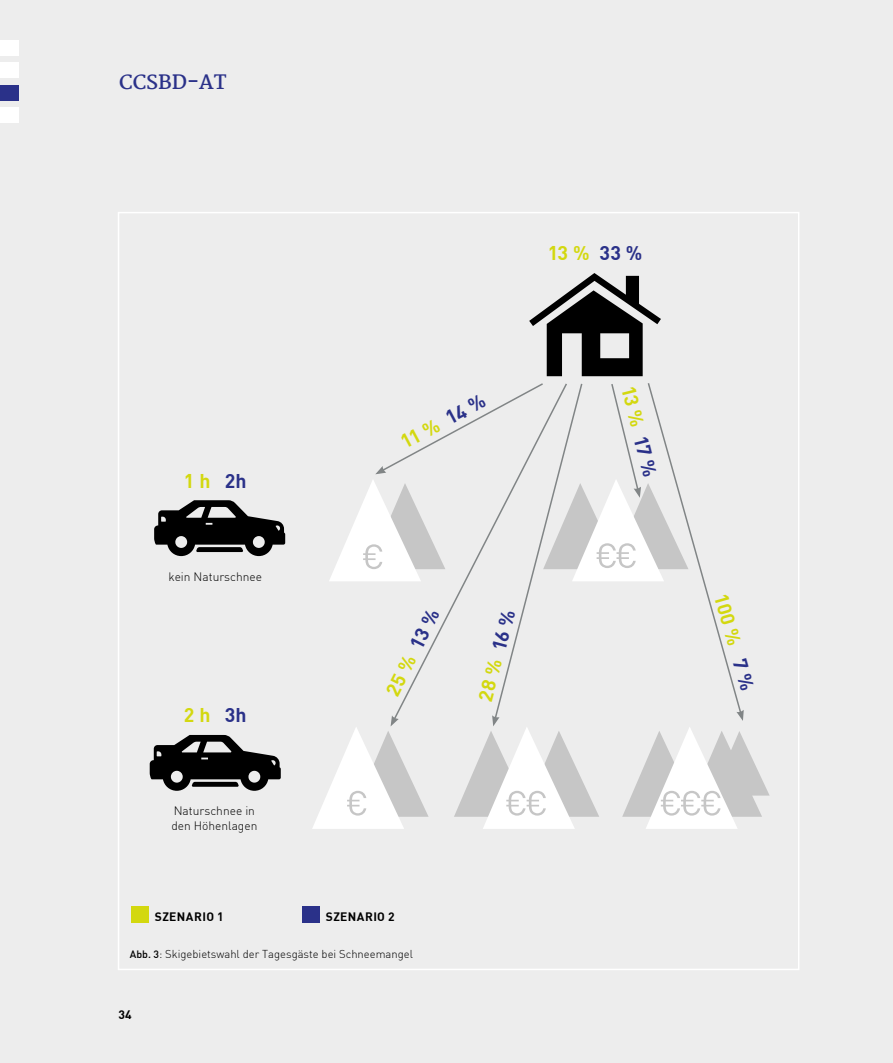
<style>
.page{position:relative;width:893px;height:1063px;background:#ededed}
.page>*{position:absolute;margin:0;border:0;box-sizing:border-box;transform-origin:0 0}
.t1{font:700 19.5px "DIN";letter-spacing:.01em;color:#d3d80f}
.t2{font:700 19.5px "Martel";color:#2a3189}
.t3{font:700 12.15px "DIN";color:#000}
.t4{font:300 12px/14.4px "DIN";color:#000}
.t5{font:700 12px "DIN";letter-spacing:.03em;color:#000}
.t6{font:300 11.25px "DIN";color:#000}
.s1{color:#2a3189}
.s2{font-weight:500;font-size:10.5px}
</style>
<div class="page">
<div style="left:0;top:85px;width:19px;height:15px;background:#2a3189"></div>
<div style="left:0;top:40px;width:19px;height:15px;background:#fff"></div>
<div style="left:0;top:63px;width:19px;height:15px;background:#fff"></div>
<div style="left:0;top:108px;width:19px;height:15px;background:#fff"></div>
<div style="left:131px;top:906px;width:18px;height:17px;background:#d3d80f"></div>
<div style="left:302px;top:906px;width:17px;height:17px;background:#2a3189"></div>
<svg style="left:154px;top:500px;width:131px;height:56px"></svg>
<svg style="left:150px;top:735px;width:131px;height:56px"></svg>
<svg style="left:312px;top:273px;width:458px;height:556px"></svg>
<h3 class="t2" style="left:119px;top:71px;width:109px">CCSBD-AT</h3>
<p class="t1" style="left:548px;top:240px;width:96px">13 % <span class="s1">33 %</span></p>
<p class="t1" style="left:184px;top:469px;width:64px">1 h <span class="s1">2h</span></p>
<p class="t4" style="left:168px;top:570px;width:95px">kein Naturschnee</p>
<p class="t1" style="left:184px;top:703px;width:64px">2 h <span class="s1">3h</span></p>
<p class="t4" style="left:171px;top:804px;width:88px">Naturschnee in den Höhenlagen</p>
<p class="t1" style="left:396px;top:432px;width:95px;rotate:-28deg">11% <span class="s1">14%</span></p>
<p class="t1" style="left:380px;top:689px;width:96px;rotate:-63deg">25% <span class="s1">13%</span></p>
<p class="t1" style="left:472px;top:698px;width:96px;rotate:-75deg">28 % <span class="s1">16 %</span></p>
<p class="t5" style="left:155px;top:908px;width:70px">SZENARIO 1</p>
<p class="t5" style="left:326px;top:908px;width:70px">SZENARIO 2</p>
<p class="t6" style="left:130px;top:947px;width:285px"><span class="s2">Abb. 3</span>: Skigebietswahl der Tagesgäste bei Schneemangel</p>
<p class="t3" style="left:119px;top:1007px;width:15px">34</p>
<p class="t1" style="left:640px;top:383px;width:95px;rotate:76deg">13 % <span class="s1">17 %</span></p>
<p class="t1" style="left:733px;top:590px;width:101px;rotate:74deg">100 % <span class="s1">7 %</span></p>
</div>
